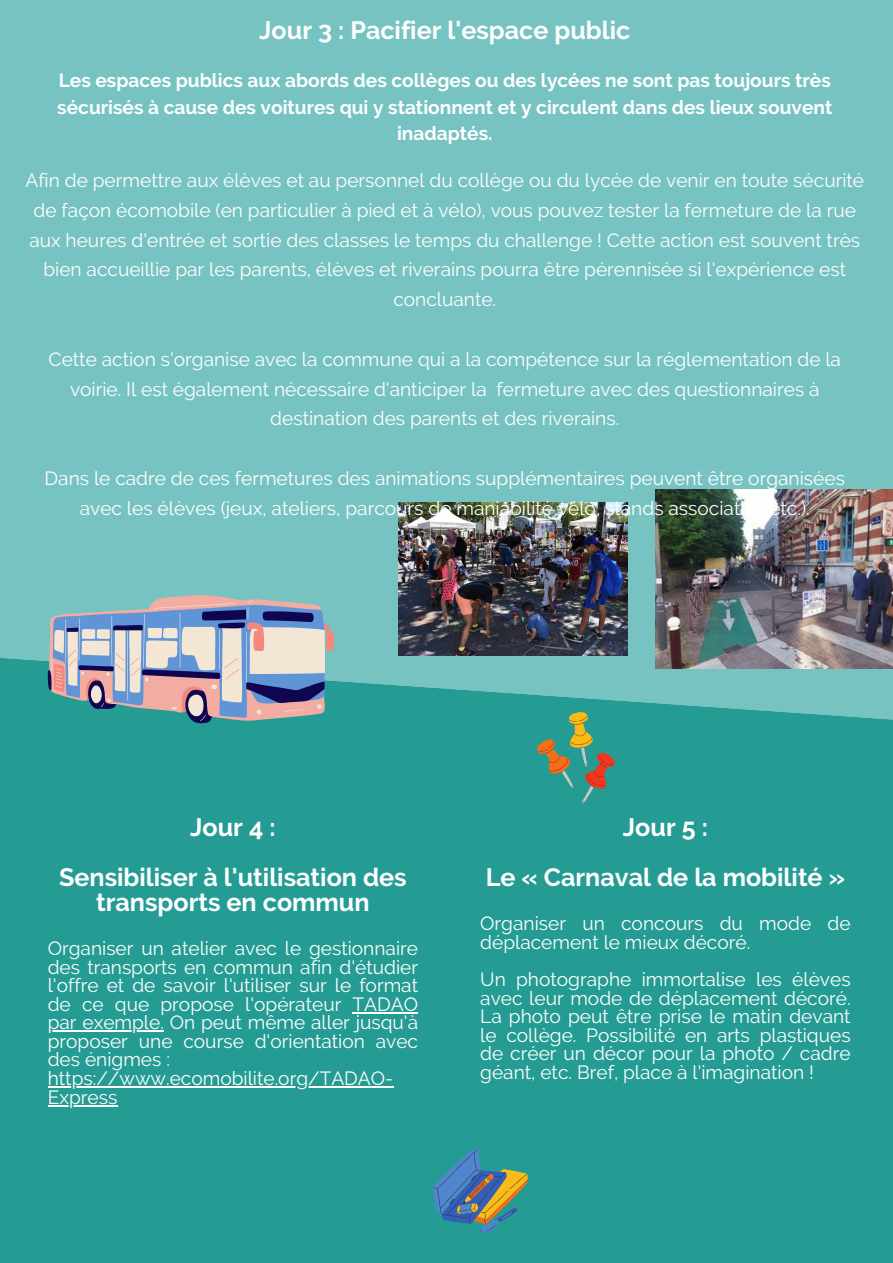
<style>
.page{position:relative;width:893px;height:1263px;background:#76c3c2}
.page>*{position:absolute;margin:0;border:0;box-sizing:border-box;transform-origin:0 0}
.t1{font:700 25.12px/24.8px "Raleway";color:#fff;text-align:center}
.t2{font:19.12px/18.6px "Raleway";color:#fff;text-align:center}
.t3{font:700 19.12px/26.4px "Raleway";color:#fff;text-align:center}
</style>
<div class="page">
<div style="left:0;top:658px;width:893px;height:605px;background:#249c94"></div>
<img style="left:655px;top:489px;width:238px;height:179px">
<svg style="left:433px;top:1149px;width:94px;height:84px;background:#518a8f"></svg>
<svg style="left:536px;top:711px;width:79px;height:92px;background:#549379"></svg>
<svg style="left:48px;top:595px;width:286px;height:128px;background:#9aa6b5"></svg>
<img style="left:399px;top:502px;width:229px;height:153px">
<hr style="left:352px;top:1012px;width:66px;height:1px;background:#fff">
<hr style="left:48px;top:1030px;width:112px;height:2px;background:#fff">
<hr style="left:48px;top:1086px;width:345px;height:2px;background:#fff">
<hr style="left:48px;top:1105px;width:69px;height:1px;background:#fff">
<p class="t1" style="left:259px;top:18px;width:372px">Jour 3 : Pacifier l'espace public</p>
<p class="t3" style="left:57px;top:67px;width:776px">Les espaces publics aux abords des collèges ou des lycées ne sont pas toujours très sécurisés à cause des voitures qui y stationnent et y circulent dans des lieux souvent inadaptés.</p>
<p class="t2" style="left:25px;top:165px;width:840px;line-height:29.8px">Afin de permettre aux élèves et au personnel du collège ou du lycée de venir en toute sécurité de façon écomobile (en particulier à pied et à vélo), vous pouvez tester la fermeture de la rue aux heures d'entrée et sortie des classes le temps du challenge ! Cette action est souvent très bien accueillie par les parents, élèves et riverains pourra être pérennisée si l'expérience est concluante.</p>
<p class="t2" style="left:49px;top:344px;width:794px;line-height:29.8px">Cette action s'organise avec la commune qui a la compétence sur la réglementation de la voirie. Il est également nécessaire d'anticiper la fermeture avec des questionnaires à destination des parents et des riverains.</p>
<p class="t2" style="left:45px;top:463px;width:802px;line-height:29.8px">Dans le cadre de ces fermetures des animations supplémentaires peuvent être organisées avec les élèves (jeux, ateliers, parcours de maniabilité vélo, stands associatifs, etc.).</p>
<p class="t1" style="left:190px;top:815px;width:87px">Jour 4 :</p>
<p class="t1" style="left:59px;top:864px;width:349px">Sensibiliser à l'utilisation des transports en commun</p>
<p class="t2" style="left:48px;top:939px;width:372px;text-align:justify">Organiser un atelier avec le gestionnaire des transports en commun afin d'étudier l'offre et de savoir l'utiliser sur le format de ce que propose l'opérateur TADAO par exemple. On peut même aller jusqu'à proposer une course d'orientation avec des énigmes :</p>
<p class="t2" style="left:48px;top:1069px;width:347px;text-align:left">https://www.ecomobilite.org/TADAO-<br>Express</p>
<p class="t1" style="left:623px;top:815px;width:86px">Jour 5 :</p>
<p class="t1" style="left:486px;top:864px;width:361px">Le « Carnaval de la mobilité »</p>
<p class="t2" style="left:480px;top:914px;width:372px;text-align:left">Organiser un concours du mode de déplacement le mieux décoré.</p>
<p class="t2" style="left:480px;top:970px;width:372px;text-align:justify">Un photographe immortalise les élèves avec leur mode de déplacement décoré.<br>La photo peut être prise le matin devant le collège. Possibilité en arts plastiques de créer un décor pour la photo / cadre géant, etc. Bref, place à l'imagination !</p>
</div>
